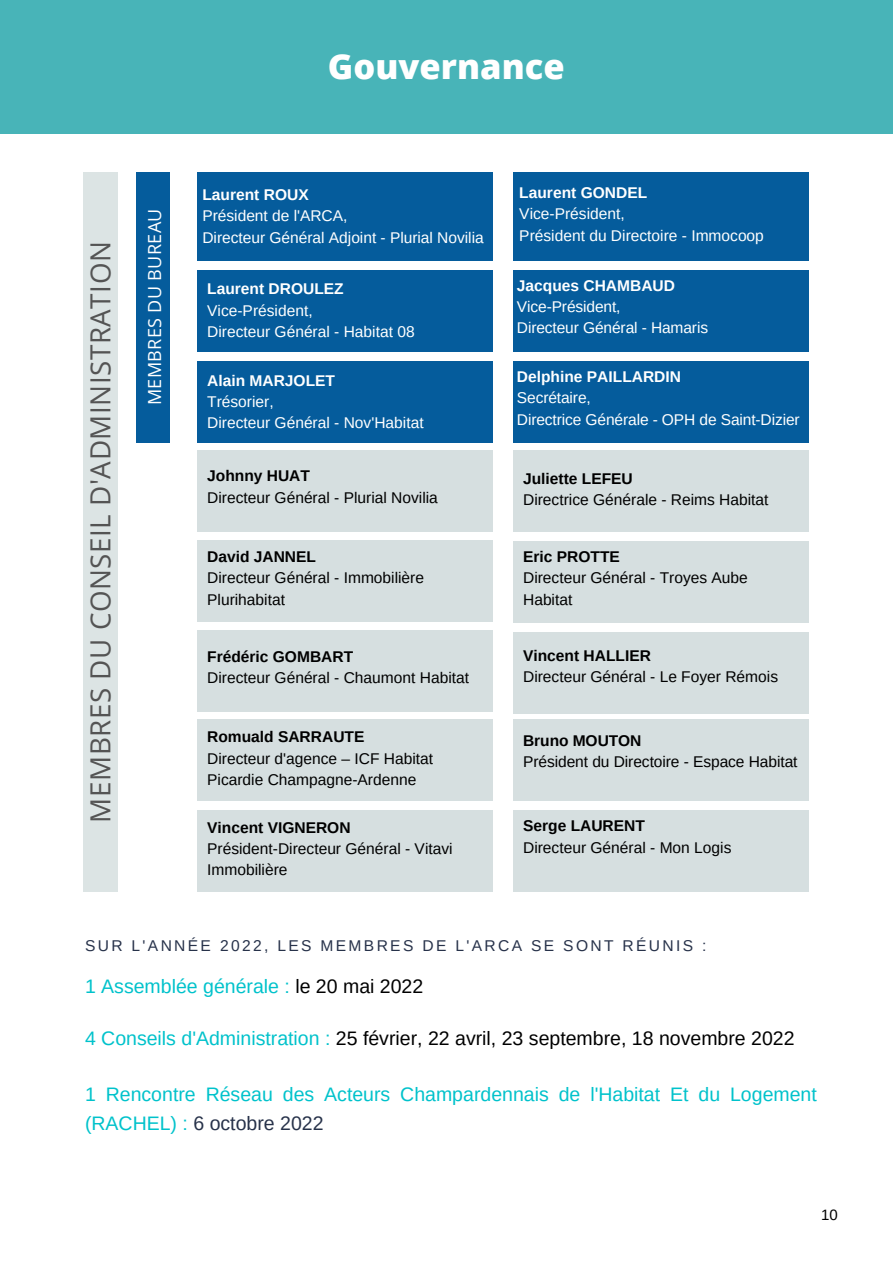
<style>
.page{position:relative;width:893px;height:1264px;background:#fff}
.page>*{position:absolute;margin:0;border:0;box-sizing:border-box;transform-origin:0 0}
.t1{font:800 34.5px "Open Sans";color:#fff}
.t2{font:27.75px "Open Sans";letter-spacing:.02em;color:#545454}
.t3{font:19.5px/28px "Arimo";color:#00c2cb}
.t4{font:19.5px "Arimo";color:#000}
.t5{font:18px "Open Sans";letter-spacing:.02em;color:#fff}
.t6{font:15.6px/21.3px "Arimo";color:#000}
.t7{font:15.6px "Arimo";color:#fff}
.t8{font:700 15.6px "Arimo";color:#000}
.t9{font:700 15.6px "Arimo";color:#fff}
.t10{font:15.6px "Arimo";letter-spacing:.15em;color:#27324a}
.t11{font:15px "Arimo";color:#000}
.s1{color:#000}
.s2{color:#00c2cb}
.s3{color:#27324a}
</style>
<div class="page">
<div style="left:0;top:0;width:892px;height:133px;background:#48b4b8"></div>
<div style="left:198px;top:172px;width:295px;height:88px;background:#055c9c"></div>
<div style="left:83px;top:172px;width:35px;height:719px;background:#dce4e4"></div>
<div style="left:136px;top:172px;width:33px;height:270px;background:#055c9c"></div>
<div style="left:513px;top:172px;width:296px;height:88px;background:#055c9c"></div>
<div style="left:198px;top:270px;width:295px;height:81px;background:#055c9c"></div>
<div style="left:513px;top:270px;width:296px;height:81px;background:#055c9c"></div>
<div style="left:198px;top:450px;width:295px;height:81px;background:#d6dfe0"></div>
<div style="left:513px;top:450px;width:296px;height:81px;background:#d6dfe0"></div>
<div style="left:198px;top:540px;width:295px;height:81px;background:#d6dfe0"></div>
<div style="left:513px;top:541px;width:296px;height:81px;background:#d6dfe0"></div>
<div style="left:198px;top:630px;width:295px;height:81px;background:#d6dfe0"></div>
<div style="left:513px;top:632px;width:296px;height:81px;background:#d6dfe0"></div>
<div style="left:513px;top:719px;width:296px;height:81px;background:#d6dfe0"></div>
<div style="left:198px;top:719px;width:295px;height:81px;background:#d6dfe0"></div>
<div style="left:513px;top:810px;width:296px;height:81px;background:#d6dfe0"></div>
<div style="left:198px;top:810px;width:295px;height:81px;background:#d6dfe0"></div>
<div style="left:198px;top:361px;width:295px;height:81px;background:#055c9c"></div>
<div style="left:513px;top:361px;width:296px;height:81px;background:#055c9c"></div>
<p class="t1" style="left:328px;top:42px;width:238px">Gouvernance</p>
<p class="t2" style="left:81px;top:822px;width:582px;rotate:-90deg">MEMBRES DU CONSEIL D'ADMINISTRATION</p>
<p class="t5" style="left:142px;top:405px;width:198px;rotate:-90deg">MEMBRES DU BUREAU</p>
<p class="t9" style="left:202px;top:186px;width:108px">Laurent ROUX</p>
<p class="t7" style="left:202px;top:207px;width:146px">Président de l'ARCA,</p>
<p class="t7" style="left:202px;top:228px;width:283px">Directeur Général Adjoint - Plurial Novilia</p>
<p class="t9" style="left:207px;top:280px;width:138px">Laurent DROULEZ</p>
<p class="t7" style="left:207px;top:301px;width:107px">Vice-Président,</p>
<p class="t7" style="left:207px;top:323px;width:209px">Directeur Général - Habitat 08</p>
<p class="t9" style="left:207px;top:371px;width:129px">Alain MARJOLET</p>
<p class="t7" style="left:207px;top:393px;width:68px">Trésorier,</p>
<p class="t7" style="left:207px;top:414px;width:218px">Directeur Général - Nov'Habitat</p>
<p class="t8" style="left:207px;top:467px;width:104px">Johnny HUAT</p>
<p class="t6" style="left:207px;top:486px;width:232px">Directeur Général - Plurial Novilia</p>
<p class="t8" style="left:207px;top:548px;width:110px">David JANNEL</p>
<p class="t6" style="left:207px;top:567px;width:218px">Directeur Général - Immobilière<br>Plurihabitat</p>
<p class="t8" style="left:207px;top:647px;width:147px">Frédéric GOMBART</p>
<p class="t6" style="left:207px;top:667px;width:263px">Directeur Général - Chaumont Habitat</p>
<p class="t8" style="left:207px;top:728px;width:159px">Romuald SARRAUTE</p>
<p class="t6" style="left:207px;top:747px;width:227px">Directeur d'agence – ICF Habitat<br>Picardie Champagne-Ardenne</p>
<p class="t8" style="left:207px;top:818px;width:145px">Vincent VIGNERON</p>
<p class="t6" style="left:207px;top:838px;width:247px">Président-Directeur Général - Vitavi<br>Immobilière</p>
<p class="t9" style="left:519px;top:184px;width:129px">Laurent GONDEL</p>
<p class="t7" style="left:519px;top:205px;width:107px">Vice-Président,</p>
<p class="t7" style="left:519px;top:226px;width:246px">Président du Directoire - Immocoop</p>
<p class="t9" style="left:517px;top:276px;width:160px">Jacques CHAMBAUD</p>
<p class="t7" style="left:517px;top:298px;width:105px">Vice-Président,</p>
<p class="t7" style="left:517px;top:319px;width:193px">Directeur Général - Hamaris</p>
<p class="t9" style="left:517px;top:368px;width:166px">Delphine PAILLARDIN</p>
<p class="t7" style="left:517px;top:389px;width:75px">Secrétaire,</p>
<p class="t7" style="left:517px;top:410px;width:284px">Directrice Générale - OPH de Saint-Dizier</p>
<p class="t8" style="left:523px;top:469px;width:111px">Juliette LEFEU</p>
<p class="t6" style="left:523px;top:489px;width:247px">Directrice Générale - Reims Habitat</p>
<p class="t8" style="left:523px;top:548px;width:98px">Eric PROTTE</p>
<p class="t6" style="left:523px;top:567px;width:226px">Directeur Général - Troyes Aube<br>Habitat</p>
<p class="t8" style="left:523px;top:646px;width:129px">Vincent HALLIER</p>
<p class="t6" style="left:523px;top:666px;width:256px">Directeur Général - Le Foyer Rémois</p>
<p class="t8" style="left:523px;top:731px;width:120px">Bruno MOUTON</p>
<p class="t6" style="left:523px;top:751px;width:276px">Président du Directoire - Espace Habitat</p>
<p class="t8" style="left:523px;top:817px;width:123px">Serge LAURENT</p>
<p class="t6" style="left:523px;top:836px;width:210px">Directeur Général - Mon Logis</p>
<p class="t10" style="left:85px;top:937px;width:623px">SUR L'ANNÉE 2022, LES MEMBRES DE L'ARCA SE SONT RÉUNIS :</p>
<p class="t3" style="left:85px;top:972px;width:340px">1 Assemblée générale : <span class="s1">le 20 mai 2022</span></p>
<p class="t4" style="left:85px;top:1027px;width:711px"><span class="s2">4 Conseils d'Administration :</span> 25 février, 22 avril, 23 septembre, 18 novembre 2022</p>
<p class="t3" style="left:85px;top:1080px;width:733px">1 Rencontre Réseau des Acteurs Champardennais de l'Habitat Et du Logement (RACHEL) : <span class="s3">6 octobre 2022</span></p>
<p class="t11" style="left:821px;top:1206px;width:18px">10</p>
</div>
